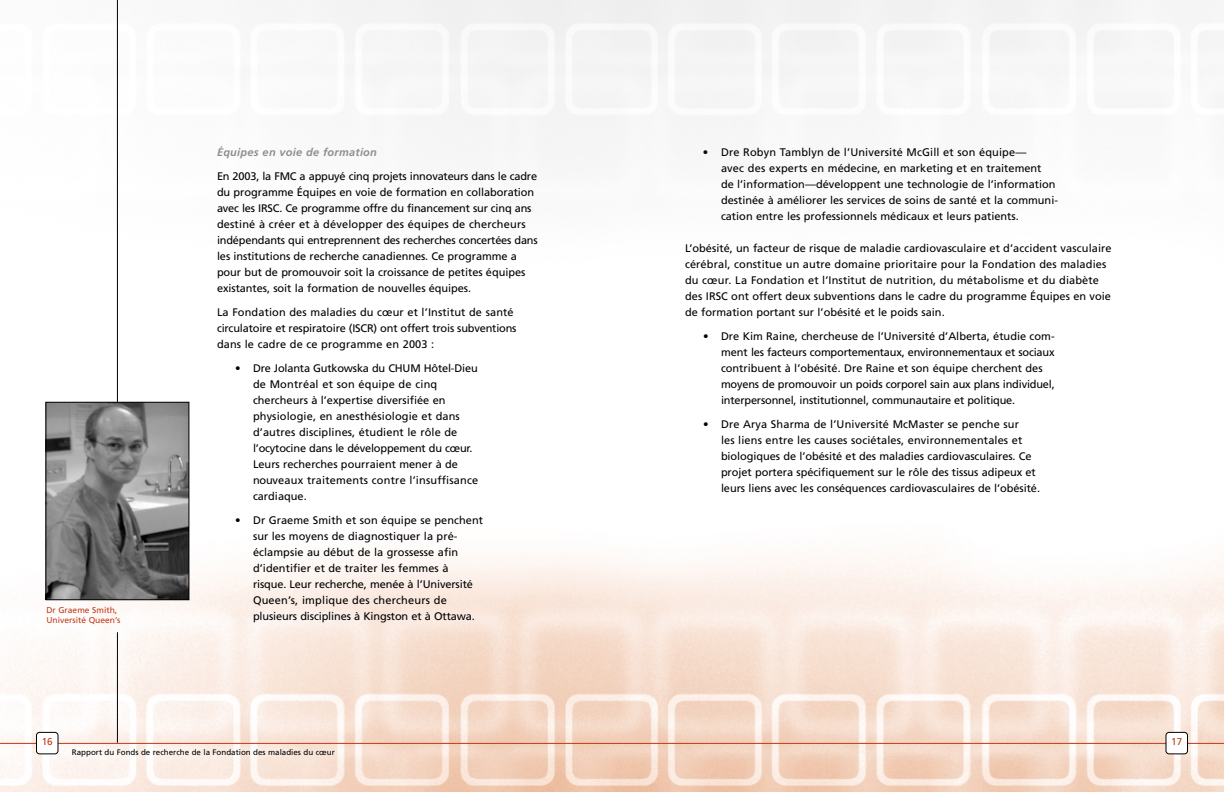
<style>
.page{position:relative;width:1224px;height:792px;background:#fff}
.page>*{position:absolute;margin:0;border:0;box-sizing:border-box;transform-origin:0 0}
.t1{font:11px/16px "Frutiger";color:#000}
.t2{font:italic 700 11px "Frutiger";letter-spacing:.02em;color:#8f8f8f}
.t3{font:10px "Frutiger";color:#c13917}
.t4{font:8.5px/10.2px "Frutiger";color:#c13917}
.t5{font:8px "Frutiger";color:#000}
</style>
<div class="page">
<img style="left:0;top:396px;width:612px;height:396px">
<hr style="left:0;top:743px;width:612px;height:1px;background:#c13917">
<svg style="left:36px;top:732px;width:22px;height:22px"></svg>
<svg style="left:612px;top:552px;width:612px;height:240px"></svg>
<hr style="left:612px;top:743px;width:612px;height:1px;background:#c13917">
<svg style="left:1166px;top:732px;width:22px;height:22px"></svg>
<img style="left:47px;top:404px;width:140px;height:194px">
<div style="left:45px;top:402px;width:144px;height:198px;border:1px solid #000"></div>
<hr style="left:117px;top:0;width:1px;height:402px;background:#000">
<hr style="left:117px;top:632px;width:1px;height:111px;background:#000">
<p class="t4" style="left:46px;top:605px;width:75px">Dr Graeme Smith,<br>Université Queen’s</p>
<p class="t3" style="left:42px;top:738px;width:13px">16</p>
<p class="t2" style="left:217px;top:148px;width:161px">Équipes en voie de formation</p>
<p class="t1" style="left:217px;top:169px;width:322px">En 2003, la FMC a appuyé cinq projets innovateurs dans le cadre du programme Équipes en voie de formation en collaboration avec les IRSC. Ce programme offre du financement sur cinq ans destiné à créer et à développer des équipes de chercheurs indépendants qui entreprennent des recherches concertées dans les institutions de recherche canadiennes. Ce programme a pour but de promouvoir soit la croissance de petites équipes existantes, soit la formation de nouvelles équipes.</p>
<p class="t1" style="left:217px;top:305px;width:301px">La Fondation des maladies du cœur et l’Institut de santé circulatoire et respiratoire (ISCR) ont offert trois subventions dans le cadre de ce programme en 2003 :</p>
<p class="t1" style="left:253px;top:361px;width:227px;text-indent:-18px">• Dre Jolanta Gutkowska du CHUM Hôtel-Dieu de Montréal et son équipe de cinq chercheurs à l’expertise diversifiée en physiologie, en anesthésiologie et dans d’autres disciplines, étudient le rôle de l’ocytocine dans le développement du cœur.<br>Leurs recherches pourraient mener à de nouveaux traitements contre l’insuffisance cardiaque.</p>
<p class="t1" style="left:253px;top:513px;width:232px;text-indent:-18px">• Dr Graeme Smith et son équipe se penchent sur les moyens de diagnostiquer la pré&shy;éclampsie au début de la grossesse afin d’identifier et de traiter les femmes à risque. Leur recherche, menée à l’Université Queen’s, implique des chercheurs de plusieurs disciplines à Kingston et à Ottawa.</p>
<p class="t5" style="left:72px;top:749px;width:264px">Rapport du Fonds de recherche de la Fondation des maladies du cœur</p>
<p class="t1" style="left:721px;top:145px;width:339px;text-indent:-18px">• Dre Robyn Tamblyn de l’Université McGill et son équipe—<br>avec des experts en médecine, en marketing et en traitement<br>de l’information—développent une technologie de l’information destinée à améliorer les services de soins de santé et la communi&shy;cation entre les professionnels médicaux et leurs patients.</p>
<p class="t1" style="left:685px;top:241px;width:428px">L’obésité, un facteur de risque de maladie cardiovasculaire et d’accident vasculaire cérébral, constitue un autre domaine prioritaire pour la Fondation des maladies du cœur. La Fondation et l’Institut de nutrition, du métabolisme et du diabète des IRSC ont offert deux subventions dans le cadre du programme Équipes en voie de formation portant sur l’obésité et le poids sain.</p>
<p class="t1" style="left:721px;top:329px;width:335px;text-indent:-18px">• Dre Kim Raine, chercheuse de l’Université d’Alberta, étudie com&shy;ment les facteurs comportementaux, environnementaux et sociaux contribuent à l’obésité. Dre Raine et son équipe cherchent des moyens de promouvoir un poids corporel sain aux plans individuel, interpersonnel, institutionnel, communautaire et politique.</p>
<p class="t1" style="left:721px;top:417px;width:321px;text-indent:-18px">• Dre Arya Sharma de l’Université McMaster se penche sur<br>les liens entre les causes sociétales, environnementales et biologiques de l’obésité et des maladies cardiovasculaires. Ce projet portera spécifiquement sur le rôle des tissus adipeux et leurs liens avec les conséquences cardiovasculaires de l’obésité.</p>
<p class="t3" style="left:1171px;top:738px;width:13px">17</p>
</div>
